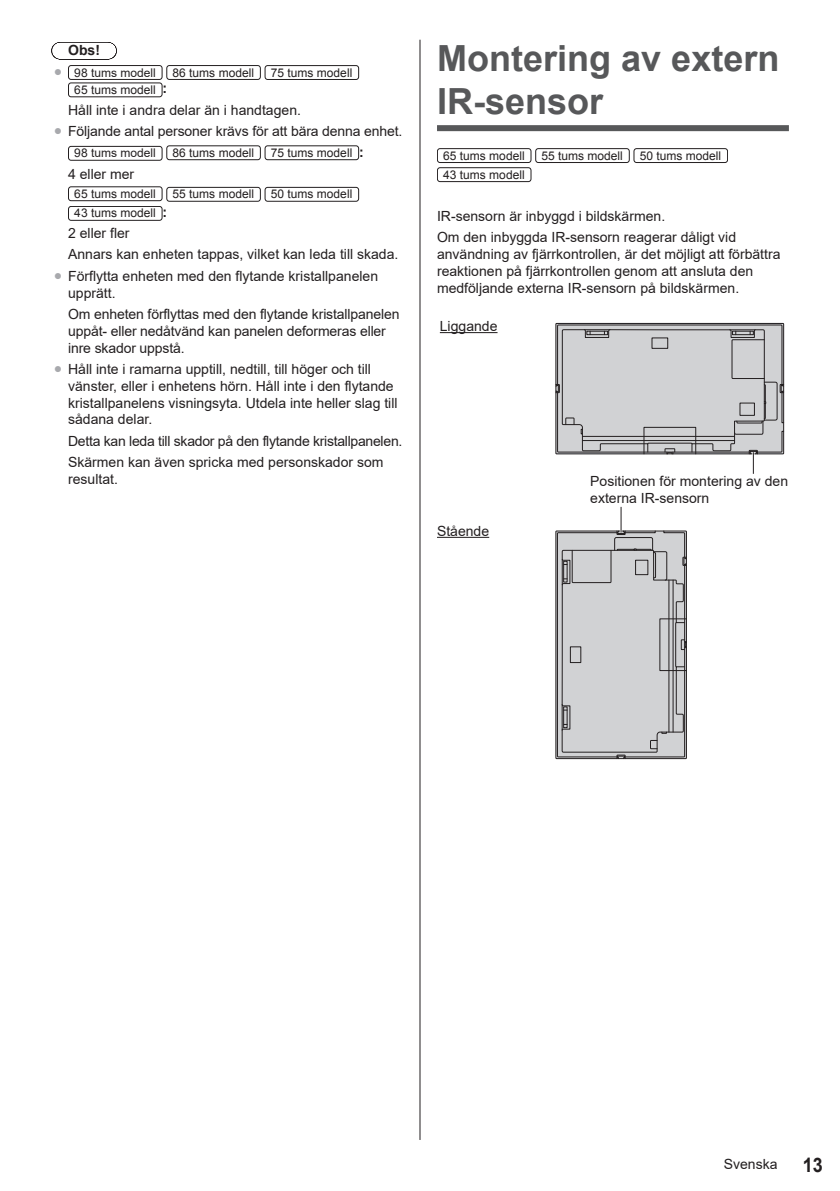
<style>
.page{position:relative;width:840px;height:1191px;background:#fff}
.page>*{position:absolute;margin:0;border:0;box-sizing:border-box;transform-origin:0 0}
.t1{font:700 36px/43.2px "Arial";color:#57585a}
.t2{font:700 20px "Arial";color:#231f20;scale:.9 1}
.t3{font:14px/16.8px "Arial";color:#231f20}
.t4{font:14px/21.4px "Arial";letter-spacing:-.02em;color:#231f20}
.t5{font:700 14px "Arial";color:#231f20}
.t6{font:12px "Arial";color:#231f20}
.s1{font-size:14px;color:#a8a9ad}
.s2{font-weight:700;font-size:14px}
.s3{color:#a8a9ad}
</style>
<div class="page">
<hr style="left:419px;top:40px;width:1px;height:1100px;background:#231f20">
<svg style="left:60px;top:42px;width:48px;height:1px"></svg>
<div style="left:68px;top:65px;width:94px;height:15px;border:1px solid #231f20;border-radius:3px"></div>
<div style="left:166px;top:65px;width:94px;height:15px;border:1px solid #231f20;border-radius:3px"></div>
<div style="left:264px;top:65px;width:95px;height:15px;border:1px solid #231f20;border-radius:3px"></div>
<div style="left:68px;top:82px;width:94px;height:15px;border:1px solid #231f20;border-radius:3px"></div>
<div style="left:68px;top:146px;width:94px;height:15px;border:1px solid #231f20;border-radius:3px"></div>
<div style="left:166px;top:145px;width:94px;height:15px;border:1px solid #231f20;border-radius:3px"></div>
<div style="left:264px;top:145px;width:95px;height:15px;border:1px solid #231f20;border-radius:3px"></div>
<div style="left:68px;top:186px;width:94px;height:15px;border:1px solid #231f20;border-radius:3px"></div>
<div style="left:166px;top:187px;width:94px;height:15px;border:1px solid #231f20;border-radius:3px"></div>
<div style="left:264px;top:187px;width:95px;height:15px;border:1px solid #231f20;border-radius:3px"></div>
<div style="left:68px;top:206px;width:94px;height:15px;border:1px solid #231f20;border-radius:3px"></div>
<div style="left:437px;top:125px;width:351px;height:6px;background:#57585a"></div>
<div style="left:437px;top:148px;width:94px;height:15px;border:1px solid #231f20;border-radius:3px"></div>
<div style="left:535px;top:148px;width:94px;height:15px;border:1px solid #231f20;border-radius:3px"></div>
<div style="left:633px;top:148px;width:94px;height:15px;border:1px solid #231f20;border-radius:3px"></div>
<div style="left:437px;top:167px;width:94px;height:15px;border:1px solid #231f20;border-radius:3px"></div>
<svg style="left:555px;top:324px;width:228px;height:150px;background:#c9cacb"></svg>
<hr style="left:439px;top:332px;width:58px;height:1px;background:#231f20">
<hr style="left:437px;top:537px;width:52px;height:1px;background:#231f20">
<svg style="left:556px;top:507px;width:130px;height:252px;background:#c6c6c8"></svg>
<p class="t5" style="left:68px;top:40px;width:33px">Obs!</p>
<p class="t6" style="left:54px;top:64px;width:103px"><span class="s1">●</span> 98 tums modell</p>
<p class="t6" style="left:172px;top:64px;width:83px">86 tums modell</p>
<p class="t6" style="left:271px;top:64px;width:83px">75 tums modell</p>
<p class="t6" style="left:74px;top:81px;width:94px">65 tums modell <span class="s2">:</span></p>
<p class="t3" style="left:68px;top:101px;width:234px">Håll inte i andra delar än i handtagen.</p>
<p class="t3" style="left:54px;top:123px;width:350px"><span class="s3">●</span> Följande antal personer krävs för att bära denna enhet.</p>
<p class="t6" style="left:74px;top:145px;width:83px">98 tums modell</p>
<p class="t6" style="left:172px;top:144px;width:83px">86 tums modell</p>
<p class="t6" style="left:271px;top:144px;width:94px">75 tums modell <span class="s2">:</span></p>
<p class="t3" style="left:68px;top:165px;width:68px">4 eller mer</p>
<p class="t6" style="left:74px;top:185px;width:83px">65 tums modell</p>
<p class="t6" style="left:172px;top:186px;width:83px">55 tums modell</p>
<p class="t6" style="left:271px;top:186px;width:83px">50 tums modell</p>
<p class="t6" style="left:74px;top:205px;width:94px">43 tums modell <span class="s2">:</span></p>
<p class="t3" style="left:68px;top:222px;width:331px;line-height:21.4px">2 eller fler<br>Annars kan enheten tappas, vilket kan leda till skada.</p>
<p class="t3" style="left:68px;top:267px;width:311px;text-indent:-14px"><span class="s3">●</span> Förflytta enheten med den flytande kristallpanelen upprätt.</p>
<p class="t3" style="left:68px;top:305px;width:333px">Om enheten förflyttas med den flytande kristallpanelen uppåt- eller nedåtvänd kan panelen deformeras eller inre skador uppstå.</p>
<p class="t3" style="left:68px;top:360px;width:331px;text-indent:-14px"><span class="s3">●</span> Håll inte i ramarna upptill, nedtill, till höger och till vänster, eller i enhetens hörn. Håll inte i den flytande kristallpanelens visningsyta. Utdela inte heller slag till sådana delar.</p>
<p class="t4" style="left:68px;top:430px;width:335px">Detta kan leda till skador på den flytande kristallpanelen.<br>Skärmen kan även spricka med personskador som</p>
<p class="t3" style="left:68px;top:470px;width:51px">resultat.</p>
<h1 class="t1" style="left:437px;top:37px;width:344px">Montering av extern<br>IR-sensor</h1>
<p class="t6" style="left:443px;top:147px;width:83px">65 tums modell</p>
<p class="t6" style="left:541px;top:147px;width:83px">55 tums modell</p>
<p class="t6" style="left:639px;top:147px;width:83px">50 tums modell</p>
<p class="t6" style="left:443px;top:166px;width:83px">43 tums modell</p>
<p class="t3" style="left:437px;top:205px;width:300px;line-height:21.4px">IR-sensorn är inbyggd i bildskärmen.<br>Om den inbyggda IR-sensorn reagerar dåligt vid</p>
<p class="t3" style="left:437px;top:245px;width:345px">användning av fjärrkontrollen, är det möjligt att förbättra reaktionen på fjärrkontrollen genom att ansluta den medföljande externa IR-sensorn på bildskärmen.</p>
<p class="t3" style="left:439px;top:318px;width:59px">Liggande</p>
<p class="t3" style="left:437px;top:522px;width:54px">Stående</p>
<p class="t3" style="left:590px;top:472px;width:199px">Positionen för montering av den externa IR-sensorn</p>
<p class="t3" style="left:723px;top:1155px;width:55px">Svenska</p>
<h2 class="t2" style="left:802px;top:1150px;width:24px">13</h2>
</div>
